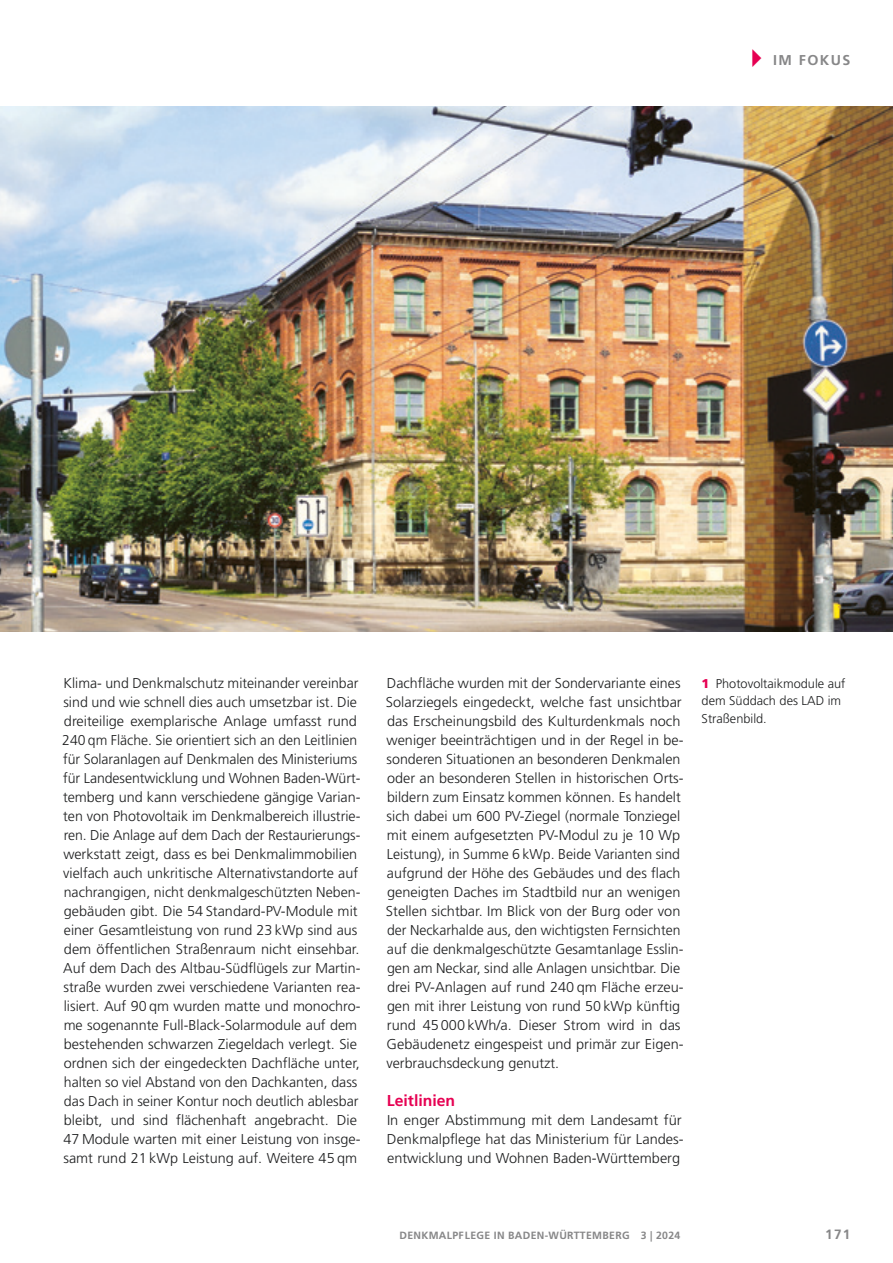
<style>
.page{position:relative;width:893px;height:1263px;background:#fff}
.page>*{position:absolute;margin:0;border:0;box-sizing:border-box;transform-origin:0 0}
.t1{font:700 15.75px "Frutiger LT Std";color:#e60052}
.t2{font:300 14.25px/19px "Frutiger LT Std";color:#1d1e1f}
.t3{font:700 14.25px "Frutiger LT Std";color:#878788}
.t4{font:700 13.5px "Frutiger LT Std";color:#878788}
.t5{font:300 12.75px/17.2px "Frutiger LT Std";color:#1d1e1f}
.t6{font:10.5px "Frutiger LT Std Bold 5";letter-spacing:.03em;color:#878788}
.s1{color:#e60052}
.s2{font-weight:900;color:#e60052}
</style>
<div class="page">
<img style="left:0;top:106px;width:893px;height:525px">
<p class="t3" style="left:742px;top:52px;width:77px"><span class="s1">✔</span>Im Fokus</p>
<p class="t2" style="left:62px;top:674px;width:300px">Klima- und Denkmalschutz miteinander vereinbar sind und wie schnell dies auch umsetzbar ist. Die dreiteilige exemplarische Anlage umfasst rund 240 qm Fläche. Sie orientiert sich an den Leitlinien für Solaranlagen auf Denkmalen des Ministeriums für Landesentwicklung und Wohnen Baden-Würt&shy;temberg und kann verschiedene gängige Varian&shy;ten von Photovoltaik im Denkmalbereich illustrie&shy;ren. Die Anlage auf dem Dach der Restaurierungs&shy;werkstatt zeigt, dass es bei Denkmalimmobilien vielfach auch unkritische Alternativstandorte auf nachrangigen, nicht denkmalgeschützten Neben&shy;gebäuden gibt. Die 54 Standard-PV-Module mit einer Gesamtleistung von rund 23 kWp sind aus dem öffentlichen Straßenraum nicht einsehbar.<br>Auf dem Dach des Altbau-Südflügels zur Martin&shy;straße wurden zwei verschiedene Varianten rea&shy;lisiert. Auf 90 qm wurden matte und monochro&shy;me sogenannte Full-Black-Solarmodule auf dem bestehenden schwarzen Ziegeldach verlegt. Sie ordnen sich der eingedeckten Dachfläche unter, halten so viel Abstand von den Dachkanten, dass das Dach in seiner Kontur noch deutlich ablesbar bleibt, und sind flächenhaft angebracht. Die 47 Module warten mit einer Leistung von insge&shy;samt rund 21 kWp Leistung auf. Weitere 45 qm</p>
<p class="t2" style="left:386px;top:674px;width:299px">Dachfläche wurden mit der Sondervariante eines Solarziegels eingedeckt, welche fast unsichtbar das Erscheinungsbild des Kulturdenkmals noch weniger beeinträchtigen und in der Regel in be&shy;sonderen Situationen an besonderen Denkmalen oder an besonderen Stellen in historischen Orts&shy;bildern zum Einsatz kommen können. Es handelt sich dabei um 600 PV-Ziegel (normale Tonziegel mit einem aufgesetzten PV-Modul zu je 10 Wp Leistung), in Summe 6 kWp. Beide Varianten sind aufgrund der Höhe des Gebäudes und des flach geneigten Daches im Stadtbild nur an wenigen Stellen sichtbar. Im Blick von der Burg oder von der Neckarhalde aus, den wichtigsten Fernsichten auf die denkmalgeschützte Gesamtanlage Esslin&shy;gen am Neckar, sind alle Anlagen unsichtbar. Die drei PV-Anlagen auf rund 240 qm Fläche erzeu&shy;gen mit ihrer Leistung von rund 50 kWp künftig rund 45000 kWh/a. Dieser Strom wird in das Gebäudenetz eingespeist und primär zur Eigen&shy;verbrauchsdeckung genutzt.</p>
<p class="t1" style="left:387px;top:1091px;width:70px">Leitlinien</p>
<p class="t2" style="left:387px;top:1110px;width:298px">In enger Abstimmung mit dem Landesamt für<br>Denkmalpflege hat das Ministerium für Landes&shy;entwicklung und Wohnen Baden-Württemberg</p>
<p class="t5" style="left:702px;top:675px;width:145px"><span class="s2">1</span> Photovoltaikmodule auf dem Süddach des LAD im<br>Straßenbild.</p>
<p class="t6" style="left:399px;top:1229px;width:282px">DENKMALPFLEGE IN BADEN-WÜRTTEMBERG 3 | 2024</p>
<p class="t4" style="left:825px;top:1226px;width:27px">171</p>
</div>
